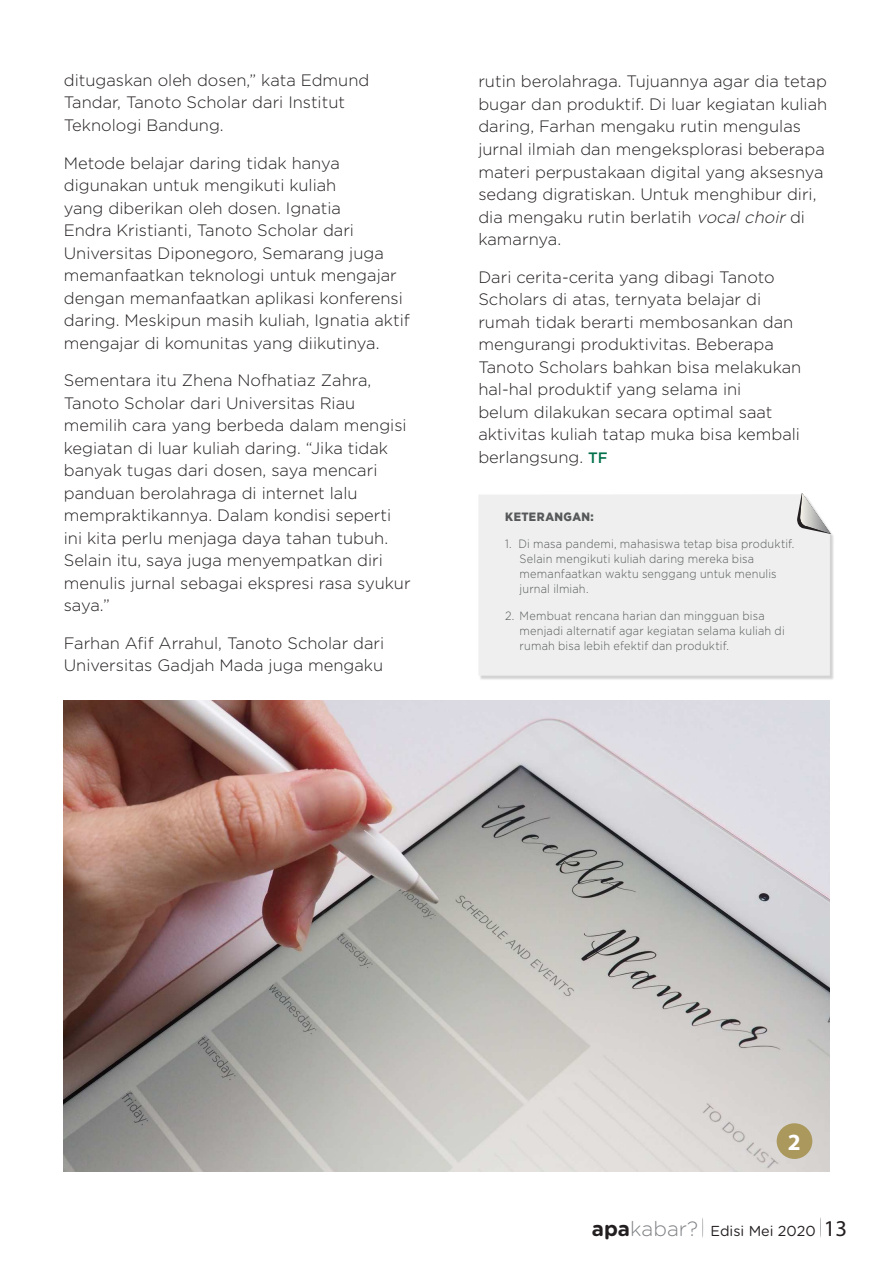
<style>
.page{position:relative;width:893px;height:1263px;background:#fff}
.page>*{position:absolute;margin:0;border:0;box-sizing:border-box;transform-origin:0 0}
.t1{font:700 23.25px "Myriad Pro";color:#fff}
.t2{font:300 16.5px/22.5px "Gotham";color:#231f20}
.t3{font:14.4px "Gotham Rounded";color:#231f20}
.t4{font:300 12px/15px "Gotham";letter-spacing:.015em;color:#57585a;scale:.91 1}
.t5{font:900 12px "Gotham";letter-spacing:.035em;color:#57585a;scale:.91 1}
.s1{font-style:italic}
.s2{font-weight:500;font-size:15px;color:#007049}
.s3{font-weight:700;font-size:20.7px}
.s4{font-weight:300;font-size:20.7px;color:#808285}
.s5{font-family:"Myriad Pro";font-size:22.65px}
</style>
<div class="page">
<img style="left:64px;top:701px;width:765px;height:471px">
<div style="left:479px;top:495px;width:356px;height:185px;background:#231f20;opacity:.2"></div>
<div style="left:478px;top:494px;width:352px;height:182px;background:#eeefee"></div>
<svg style="left:797px;top:493px;width:34px;height:41px"></svg>
<svg style="left:820px;top:1217px;width:1px;height:20px"></svg>
<svg style="left:702px;top:1218px;width:1px;height:20px"></svg>
<div style="left:777px;top:1123px;width:35px;height:36px;background:#aa985d;border-radius:50%"></div>
<p class="t2" style="left:64px;top:70px;width:307px">ditugaskan oleh dosen,” kata Edmund<br>Tandar, Tanoto Scholar dari Institut<br>Teknologi Bandung.</p>
<p class="t2" style="left:64px;top:152px;width:347px">Metode belajar daring tidak hanya digunakan untuk mengikuti kuliah<br>yang diberikan oleh dosen. Ignatia<br>Endra Kristianti, Tanoto Scholar dari Universitas Diponegoro, Semarang juga memanfaatkan teknologi untuk mengajar dengan memanfaatkan aplikasi konferensi daring. Meskipun masih kuliah, Ignatia aktif mengajar di komunitas yang diikutinya.</p>
<p class="t2" style="left:64px;top:370px;width:348px">Sementara itu Zhena Nofhatiaz Zahra, Tanoto Scholar dari Universitas Riau memilih cara yang berbeda dalam mengisi kegiatan di luar kuliah daring. “Jika tidak banyak tugas dari dosen, saya mencari panduan berolahraga di internet lalu mempraktikannya. Dalam kondisi seperti ini kita perlu menjaga daya tahan tubuh.<br>Selain itu, saya juga menyempatkan diri menulis jurnal sebagai ekspresi rasa syukur saya.”</p>
<p class="t2" style="left:64px;top:632px;width:322px">Farhan Aif Arrahul, Tanoto Scholar dari<br>Universitas Gadjah Mada juga mengaku</p>
<p class="t2" style="left:478px;top:71px;width:350px">rutin berolahraga. Tujuannya agar dia tetap bugar dan produktif. Di luar kegiatan kuliah daring, Farhan mengaku rutin mengulas jurnal ilmiah dan mengeksplorasi beberapa materi perpustakaan digital yang aksesnya sedang digratiskan. Untuk menghibur diri, dia mengaku rutin berlatih <span class="s1">vocal choir</span> di kamarnya.</p>
<p class="t2" style="left:478px;top:266px;width:324px">Dari cerita-cerita yang dibagi Tanoto Scholars di atas, ternyata belajar di rumah tidak berarti membosankan dan mengurangi produktivitas. Beberapa Tanoto Scholars bahkan bisa melakukan hal-hal produktif yang selama ini<br>belum dilakukan secara optimal saat aktivitas kuliah tatap muka bisa kembali berlangsung. <span class="s2">TF</span></p>
<p class="t5" style="left:505px;top:510px;width:99px">KETERANGAN:</p>
<p class="t4" style="left:520px;top:537px;width:303px;text-indent:-14px">1. Di masa pandemi, mahasiswa tetap bisa produktif.<br>Selain mengikuti kuliah daring mereka bisa memanfaatkan waktu senggang untuk menulis jurnal ilmiah.</p>
<p class="t4" style="left:520px;top:608px;width:293px;text-indent:-14px">2. Membuat rencana harian dan mingguan bisa menjadi alternatif agar kegiatan selama kuliah di rumah bisa lebih efektif dan produktif.</p>
<h1 class="t1" style="left:788px;top:1128px;width:14px">2</h1>
<p class="t3" style="left:592px;top:1224px;width:257px"><span class="s3">apa</span><span class="s4">kabar?</span> Edisi Mei 2020 <span class="s5">13</span></p>
</div>
